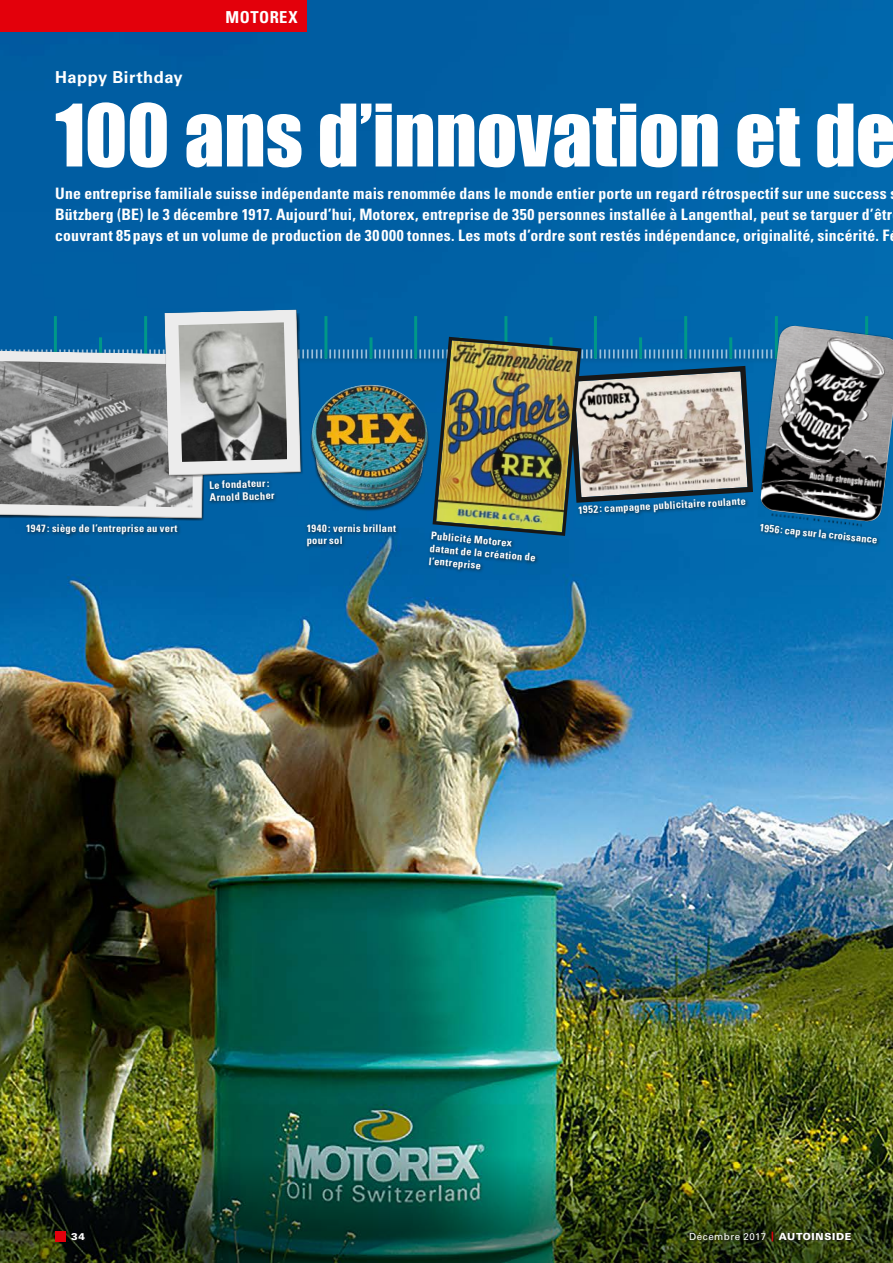
<style>
.page{position:relative;width:893px;height:1263px;background:#fff}
.page>*{position:absolute;margin:0;border:0;box-sizing:border-box;transform-origin:0 0}
.t1{font:79.5px "Impact MT Std";letter-spacing:-.005em;color:#fff}
.t2{font:700 16.5px "Univers LT Std";letter-spacing:.03em;color:#fff}
.t3{font:700 condensed 16.5px "Univers LT Std";letter-spacing:.03em;color:#fff}
.t4{font:700 condensed 15.75px/21px "Univers LT Std";letter-spacing:.005em;color:#fff}
.t5{font:700 condensed 10.5px/12.6px "Univers LT Std";letter-spacing:.025em;color:#fff}
.t6{font:9.75px "Univers LT Std";letter-spacing:.05em;color:#fff}
.t7{font:900 9.75px "Univers LT Std";color:#fff}
.s1{font-weight:900;color:#e3000b}
.s2{font-weight:900}
</style>
<div class="page">
<img style="left:0;top:0;width:893px;height:1156px">
<div style="left:758px;top:522px;width:123px;height:26px;background:#181716;opacity:.75"></div>
<div style="left:304px;top:521px;width:96px;height:30px;background:#181716;opacity:.75"></div>
<div style="left:427px;top:529px;width:112px;height:45px;background:#181716;opacity:.75"></div>
<img style="left:0;top:309px;width:893px;height:229px">
<img style="left:178px;top:322px;width:109px;height:140px">
<div style="left:207px;top:477px;width:71px;height:29px;background:#181716;opacity:.75"></div>
<img style="left:0;top:1156px;width:893px;height:107px">
<div style="left:55px;top:1231px;width:11px;height:11px;background:#e3000b"></div>
<div style="left:0;top:0;width:306px;height:32px;background:#e3000b"></div>
<div style="left:71px;top:1231px;width:782px;height:12px;background:#181716;opacity:.75"></div>
<p class="t3" style="left:226px;top:7px;width:74px">MOTOREX</p>
<p class="t2" style="left:55px;top:68px;width:129px">Happy Birthday</p>
<h1 class="t1" style="left:55px;top:83px;width:843px">100 ans d’innovation et de</h1>
<p class="t4" style="left:55px;top:183px;width:838px">Une entreprise familiale suisse indépendante mais renommée dans le monde entier porte un regard rétrospectif sur une success<br>Bützberg (BE) le 3 décembre 1917. Aujourd’hui, Motorex, entreprise de 350 personnes installée à Langenthal, peut se targuer d’êtr couvrant 85pays et un volume de production de 30 000 tonnes. Les mots d’ordre sont restés indépendance, originalité, sincérité. F</p>
<p class="t5" style="left:209px;top:479px;width:66px;rotate:-2deg">Le fondateur:<br>Arnold Bucher</p>
<p class="t5" style="left:578px;top:503px;width:169px;rotate:-3deg">1952: campagne publicitaire roulante</p>
<p class="t5" style="left:26px;top:522px;width:153px">1947: siège de l’entreprise au vert</p>
<p class="t5" style="left:761px;top:521px;width:120px;rotate:6deg">1956: cap sur la croissance</p>
<p class="t5" style="left:307px;top:522px;width:91px">1940 : vernis brillant pour sol</p>
<p class="t5" style="left:432px;top:529px;width:108px;rotate:5deg">Publicité Motorex datant de la création de l’entreprise</p>
<p class="t7" style="left:71px;top:1231px;width:16px">34</p>
<p class="t6" style="left:689px;top:1231px;width:164px">Décembre 2017 <span class="s1">|</span> <span class="s2">AUTOINSIDE</span></p>
</div>
